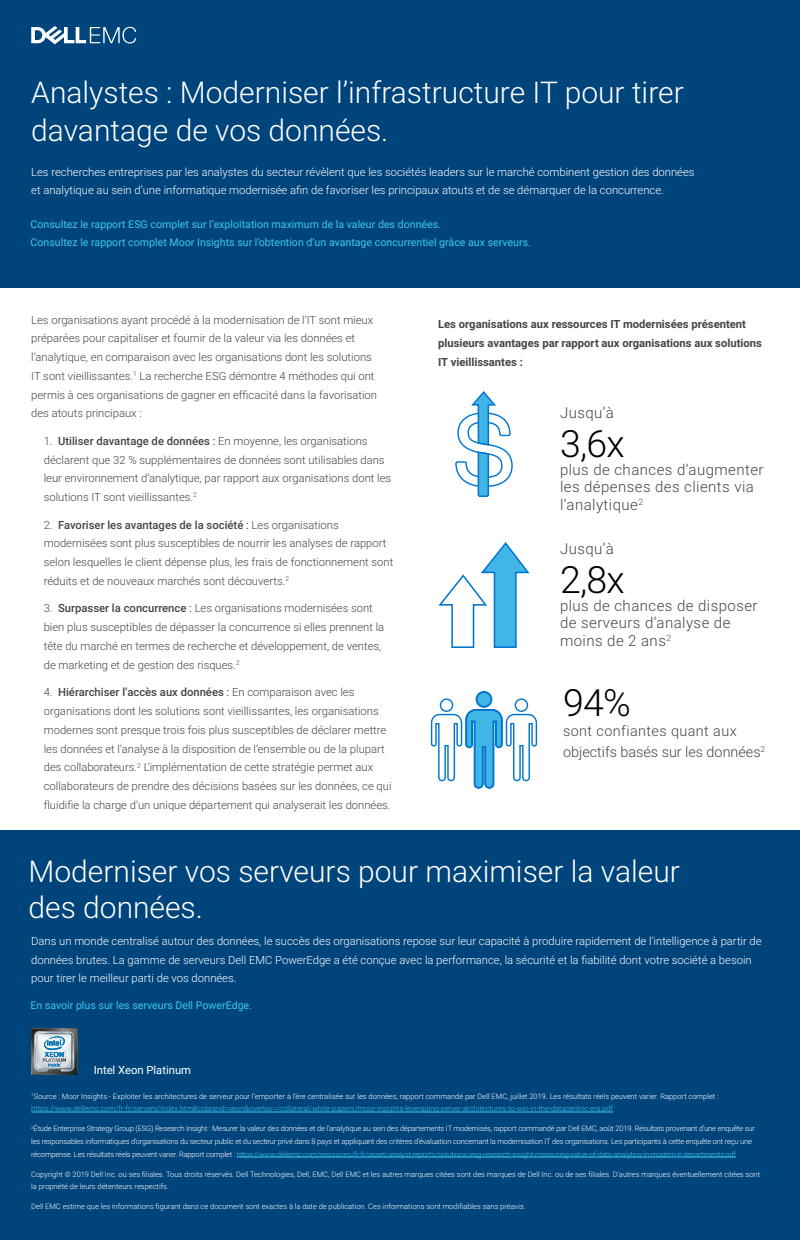
<style>
.page{position:relative;width:800px;height:1240px;background:#fff}
.page>*{position:absolute;margin:0;border:0;box-sizing:border-box;transform-origin:0 0}
.t1{font:300 37.5px "Roboto";color:#000}
.t2{font:300 30px/37.5px "Roboto";color:#fff}
.t3{font:300 15px/17.5px "Roboto";letter-spacing:.03em;color:#444}
.t4{font:300 14.38px/20.6px "Roboto";color:#444}
.t5{font:300 11.25px/18.8px "Roboto";color:#444}
.t6{font:300 11.25px/18.8px "Roboto";color:#fff}
.t7{font:700 11.25px/18.8px "Roboto";color:#444}
.t8{font:11.25px "Roboto";color:#fff}
.t9{font:10.62px/18.1px "Roboto";color:#3dc6ef}
.t10{font:300 7.5px/12.5px "Roboto";letter-spacing:-.005em;color:#fff}
.s1{font-weight:500}
.s2{font-weight:400}
.s3{color:#3dc6ef}
</style>
<div class="page">
<div style="left:0;top:0;width:800px;height:1239px;background:#00447c"></div>
<div style="left:0;top:287px;width:800px;height:542px;background:#fff"></div>
<svg style="left:31px;top:1028px;width:47px;height:46px;background:#93a3ab"></svg>
<svg style="left:31px;top:26px;width:105px;height:18px"></svg>
<svg style="left:438px;top:542px;width:92px;height:106px"></svg>
<svg style="left:431px;top:691px;width:106px;height:98px"></svg>
<svg style="left:455px;top:391px;width:58px;height:106px"></svg>
<hr style="left:31px;top:1111px;width:582px;height:1px;background:#3dc6ef">
<hr style="left:237px;top:1156px;width:499px;height:1px;background:#3dc6ef">
<h2 class="t2" style="left:31px;top:73px;width:654px">Analystes : Moderniser l’infrastructure IT pour tirer davantage de vos données.</h2>
<p class="t6" style="left:31px;top:162px;width:665px">Les recherches entreprises par les analystes du secteur révèlent que les sociétés leaders sur le marché combinent gestion des données et analytique au sein d’une informatique modernisée afin de favoriser les principaux atouts et de se démarquer de la concurrence.</p>
<p class="t9" style="left:31px;top:215px;width:502px">Consultez le rapport ESG complet sur l’exploitation maximum de la valeur des données.<br>Consultez le rapport complet Moor Insights sur l’obtention d’un avantage concurrentiel grâce aux serveurs.</p>
<p class="t5" style="left:31px;top:309px;width:347px">Les organisations ayant procédé à la modernisation de l’IT sont mieux préparées pour capitaliser et fournir de la valeur via les données et l’analytique, en comparaison avec les organisations dont les solutions IT sont vieillissantes.<sup>1</sup> La recherche ESG démontre 4 méthodes qui ont permis à ces organisations de gagner en efficacité dans la favorisation des atouts principaux :</p>
<p class="t5" style="left:44px;top:431px;width:349px">1. <span class="s1">Utiliser davantage de données</span> <span class="s2">:</span> En moyenne, les organisations déclarent que 32 % supplémentaires de données sont utilisables dans leur environnement d’analytique, par rapport aux organisations dont les solutions IT sont vieillissantes.<sup>2</sup></p>
<p class="t5" style="left:44px;top:514px;width:351px">2. <span class="s1">Favoriser les avantages de la société</span> <span class="s2">:</span> Les organisations modernisées sont plus susceptibles de nourrir les analyses de rapport selon lesquelles le client dépense plus, les frais de fonctionnement sont réduits et de nouveaux marchés sont découverts.<sup>2</sup></p>
<p class="t5" style="left:44px;top:598px;width:342px">3. <span class="s1">Surpasser la concurrence</span> <span class="s2">:</span> Les organisations modernisées sont bien plus susceptibles de dépasser la concurrence si elles prennent la tête du marché en termes de recherche et développement, de ventes, de marketing et de gestion des risques.<sup>2</sup></p>
<p class="t5" style="left:44px;top:682px;width:349px">4. <span class="s1">Hiérarchiser l’accès aux données</span> <span class="s2">:</span> En comparaison avec les organisations dont les solutions sont vieillissantes, les organisations modernes sont presque trois fois plus susceptibles de déclarer mettre les données et l’analyse à la disposition de l’ensemble ou de la plupart des collaborateurs.<sup>2</sup> L’implémentation de cette stratégie permet aux collaborateurs de prendre des décisions basées sur les données, ce qui fluidifie la charge d’un unique département qui analyserait les données.</p>
<p class="t7" style="left:438px;top:314px;width:325px">Les organisations aux ressources IT modernisées présentent plusieurs avantages par rapport aux organisations aux solutions<br>IT vieillissantes :</p>
<h3 class="t3" style="left:560px;top:403px;width:55px">Jusqu’à</h3>
<h1 class="t1" style="left:560px;top:417px;width:66px">3,6x</h1>
<h3 class="t3" style="left:560px;top:460px;width:205px">plus de chances d’augmenter les dépenses des clients via l’analytique<sup>2</sup></h3>
<h3 class="t3" style="left:560px;top:539px;width:55px">Jusqu’à</h3>
<h1 class="t1" style="left:560px;top:553px;width:66px">2,8x</h1>
<h3 class="t3" style="left:560px;top:596px;width:199px">plus de chances de disposer de serveurs d’analyse de moins de 2 ans<sup>2</sup></h3>
<h1 class="t1" style="left:563px;top:676px;width:69px">94%</h1>
<p class="t4" style="left:563px;top:720px;width:204px">sont confiantes quant aux objectifs basés sur les données<sup>2</sup></p>
<h2 class="t2" style="left:29px;top:851px;width:653px;line-height:36px">Moderniser vos serveurs pour maximiser la valeur des données.</h2>
<p class="t6" style="left:31px;top:930px;width:732px">Dans un monde centralisé autour des données, le succès des organisations repose sur leur capacité à produire rapidement de l’intelligence à partir de données brutes. La gamme de serveurs Dell EMC PowerEdge a été conçue avec la performance, la sécurité et la fiabilité dont votre société a besoin pour tirer le meilleur parti de vos données.</p>
<p class="t9" style="left:30px;top:995px;width:223px">En savoir plus sur les serveurs Dell PowerEdge.</p>
<p class="t8" style="left:94px;top:1061px;width:99px">Intel Xeon Platinum</p>
<p class="t10" style="left:31px;top:1089px;width:689px"><sup>1</sup>Source : Moor Insights - Exploiter les architectures de serveur pour l’emporter à l’ère centralisée sur les données, rapport commandé par Dell EMC, juillet 2019. Les résultats réels peuvent varier. Rapport complet : <span class="s3">https://www.dellemc.com/fr-fr/servers/index.htm#cobrand=xeon&amp;overlay=/collateral/white-papers/moor-insights-leveraging-server-architectures-to-win-in-the-datacentric-era.pdf</span></p>
<p class="t10" style="left:31px;top:1121px;width:725px"><sup>2</sup>Étude Enterprise Strategy Group (ESG) Research Insight : Mesurer la valeur des données et de l’analytique au sein des départements IT modernisés, rapport commandé par Dell EMC, août 2019. Résultats provenant d’une enquête sur les responsables informatiques d’organisations du secteur public et du secteur privé dans 8 pays et appliquant des critères d’évaluation concernant la modernisation IT des organisations. Les participants à cette enquête ont reçu une récompense. Les résultats réels peuvent varier. Rapport complet : <span class="s3">https://www.dellemc.com/resources/fr-fr/asset/analyst-reports/solutions/esg-research-insight-measuring-value-of-data-analytics-in-modern-it-departments.pdf</span></p>
<p class="t10" style="left:31px;top:1166px;width:730px">Copyright © 2019 Dell Inc. ou ses filiales. Tous droits réservés. Dell Technologies, Dell, EMC, Dell EMC et les autres marques citées sont des marques de Dell Inc. ou de ses filiales. D’autres marques éventuellement citées sont la propriété de leurs détenteurs respectifs.</p>
<p class="t10" style="left:31px;top:1199px;width:496px">Dell EMC estime que les informations figurant dans ce document sont exactes à la date de publication. Ces informations sont modifiables sans préavis.</p>
</div>
